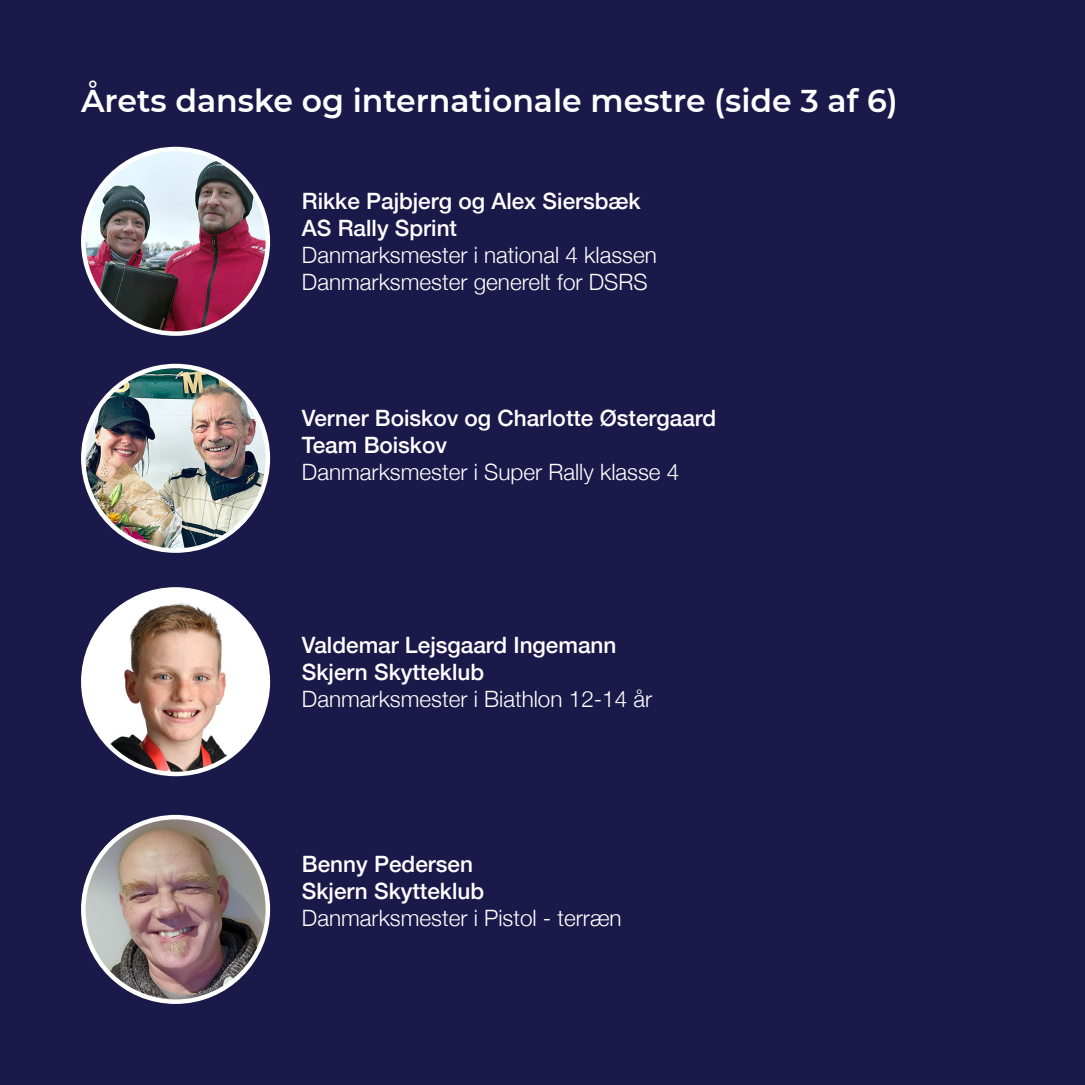
<style>
.page{position:relative;width:1085px;height:1085px;background:#fff}
.page>*{position:absolute;margin:0;border:0;box-sizing:border-box;transform-origin:0 0}
.t1{font:600 31.5px "Montserrat";color:#fff}
.t2{font:500 22.5px "Helvetica Neue";color:#fff}
.t3{font:300 22.5px/27px "Helvetica Neue";color:#fff}
</style>
<div class="page">
<div style="left:0;top:0;width:1084px;height:1084px;background:#1a194a"></div>
<img style="left:83px;top:817px;width:185px;height:184px;border-radius:92px">
<div style="left:81px;top:814px;width:189px;height:189px;border:4px solid #fff;border-radius:50%"></div>
<img style="left:83px;top:589px;width:185px;height:184px;border-radius:92px">
<div style="left:81px;top:587px;width:189px;height:189px;border:4px solid #fff;border-radius:50%"></div>
<img style="left:83px;top:369px;width:185px;height:181px">
<div style="left:81px;top:364px;width:189px;height:188px;border:4px solid #fff;border-radius:50%"></div>
<img style="left:83px;top:149px;width:185px;height:184px;border-radius:92px">
<div style="left:81px;top:147px;width:189px;height:189px;border:4px solid #fff;border-radius:50%"></div>
<p class="t1" style="left:81px;top:78px;width:818px">Årets danske og internationale mestre (side 3 af 6)</p>
<p class="t2" style="left:302px;top:183px;width:340px">Rikke Pajbjerg og Alex Siersbæk</p>
<p class="t2" style="left:302px;top:210px;width:157px">AS Rally Sprint</p>
<p class="t3" style="left:302px;top:240px;width:356px">Danmarksmester i national 4 klassen<br>Danmarksmester generelt for DSRS</p>
<p class="t2" style="left:302px;top:400px;width:415px">Verner Boiskov og Charlotte Østergaard</p>
<p class="t2" style="left:302px;top:427px;width:147px">Team Boiskov</p>
<p class="t3" style="left:302px;top:457px;width:379px">Danmarksmester i Super Rally klasse 4</p>
<p class="t2" style="left:302px;top:626px;width:316px">Valdemar Lejsgaard Ingemann</p>
<p class="t2" style="left:302px;top:653px;width:184px">Skjern Skytteklub</p>
<p class="t3" style="left:302px;top:683px;width:352px">Danmarksmester i Biathlon 12-14 år</p>
<p class="t2" style="left:302px;top:845px;width:172px">Benny Pedersen</p>
<p class="t2" style="left:302px;top:872px;width:184px">Skjern Skytteklub</p>
<p class="t3" style="left:302px;top:902px;width:321px">Danmarksmester i Pistol - terræn</p>
</div>
